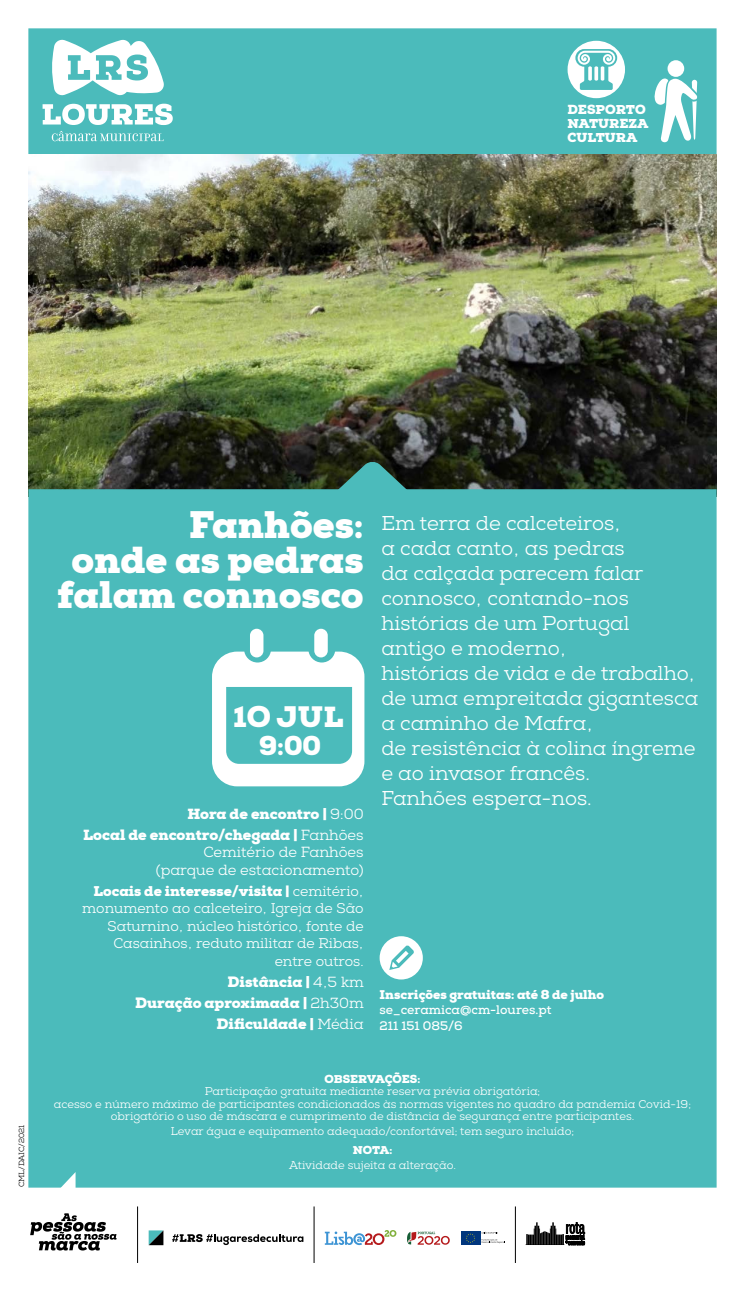
<style>
.page{position:relative;width:745px;height:1294px;background:#fff}
.page>*{position:absolute;margin:0;border:0;box-sizing:border-box;transform-origin:0 0}
.t1{font:900 37.38px/34.9px "Nexa Slab";color:#fff;text-align:right}
.t2{font:900 28.88px "Nexa Slab";color:#fff}
.t3{font:900 26.25px "Nexa Slab";color:#fff}
.t4{font:20px/25px "Nexa Slab";color:#fff}
.t5{font:900 14.62px/21px "Nexa Slab";color:#fff;text-align:right}
.t6{font:14.62px/17.5px "Nexa Slab";color:#fff;text-align:right}
.t7{font:14px/17.5px "Nexa Slab";color:#fff;text-align:right}
.t8{font:900 12.75px/14px "Nexa Slab";color:#fff}
.t9{font:900 12.5px "Nexa Slab";color:#fff}
.t10{font:700 12.38px/15.5px "Nexa Slab";color:#fff}
.t11{font:11.25px/12.5px "Nexa Slab";color:#fff;text-align:center}
.t12{font:900 11.25px "Nexa Slab";letter-spacing:-.01em;color:#fff}
.t13{font:7.5px "Nexa Slab";color:#000}
.s1{font-weight:400}
.s2{font-weight:900}
.s3{font-weight:900;font-size:14.62px}
</style>
<div class="page">
<div style="left:28px;top:28px;width:688px;height:126px;background:#4bbbbb"></div>
<img style="left:28px;top:154px;width:688px;height:335px">
<div style="left:28px;top:489px;width:688px;height:698px;background:#4bbbbb"></div>
<svg style="left:43px;top:39px;width:130px;height:102px"></svg>
<div style="left:667px;top:60px;width:16px;height:17px;background:#fff;border-radius:50%"></div>
<svg style="left:652px;top:77px;width:45px;height:67px"></svg>
<div style="left:567px;top:41px;width:57px;height:57px;background:#fff;border-radius:50%"></div>
<svg style="left:575px;top:49px;width:41px;height:41px"></svg>
<svg style="left:600px;top:66px;width:4px;height:15px"></svg>
<svg style="left:255px;top:461px;width:234px;height:106px;background:#419895"></svg>
<div style="left:212px;top:651px;width:152px;height:135px;background:#fff;border-radius:25px"></div>
<div style="left:226px;top:687px;width:126px;height:76px;background:#4bbbbb"></div>
<div style="left:244px;top:620px;width:27px;height:42px;background:#4bbbbb;border-radius:13px"></div>
<div style="left:250px;top:628px;width:13px;height:29px;background:#fff;border-radius:7px"></div>
<div style="left:308px;top:620px;width:27px;height:42px;background:#4bbbbb;border-radius:13px"></div>
<div style="left:314px;top:628px;width:13px;height:29px;background:#fff;border-radius:7px"></div>
<div style="left:379px;top:936px;width:43px;height:43px;background:#fff;border-radius:50%"></div>
<svg style="left:389px;top:945px;width:25px;height:25px"></svg>
<svg style="left:324px;top:1230px;width:72px;height:14px"></svg>
<svg style="left:407px;top:1231px;width:42px;height:13px"></svg>
<div style="left:460px;top:1231px;width:20px;height:13px;background:#00367d"></div>
<svg style="left:466px;top:1233px;width:9px;height:9px"></svg>
<svg style="left:481px;top:1231px;width:23px;height:12px"></svg>
<svg style="left:525px;top:1222px;width:59px;height:23px"></svg>
<svg style="left:172px;top:1234px;width:131px;height:10px"></svg>
<svg style="left:148px;top:1230px;width:15px;height:15px"></svg>
<hr style="left:137px;top:1206px;width:1px;height:56px;background:#000">
<hr style="left:313px;top:1206px;width:1px;height:56px;background:#000">
<hr style="left:515px;top:1206px;width:1px;height:56px;background:#000">
<svg style="left:52px;top:1171px;width:23px;height:17px"></svg>
<svg style="left:30px;top:1213px;width:86px;height:37px"></svg>
<p class="t8" style="left:567px;top:103px;width:82px">DESPORTO<br>NATUREZA<br>CULTURA</p>
<p class="t13" style="left:17px;top:1187px;width:64px;rotate:-90deg">CML/DAIC/2021</p>
<h1 class="t1" style="left:57px;top:508px;width:308px">Fanhões:<br>onde as pedras falam connosco</h1>
<p class="t4" style="left:381px;top:510px;width:318px">Em terra de calceteiros,<br>a cada canto, as pedras<br>da calçada parecem falar connosco, contando-nos histórias de um Portugal antigo e moderno,<br>histórias de vida e de trabalho, de uma empreitada gigantesca a caminho de Mafra,<br>de resistência à colina íngreme e ao invasor francês.<br>Fanhões espera-nos.</p>
<h2 class="t2" style="left:233px;top:698px;width:111px">1O JUL</h2>
<h3 class="t3" style="left:259px;top:729px;width:63px">9:00</h3>
<p class="t5" style="left:83px;top:803px;width:282px">Hora de encontro | <span class="s1">9:00<br></span>Local de encontro/chegada | <span class="s1">Fanhões</span></p>
<p class="t6" style="left:156px;top:843px;width:209px">Cemitério de Fanhões (parque de estacionamento)</p>
<p class="t7" style="left:82px;top:882px;width:283px"><span class="s2">Locais de interesse/vi</span><span class="s3">sit</span><span class="s2">a |</span> cemitério, monumento ao calceteiro, Igreja de São Saturnino, núcleo histórico, fonte de Casainhos, reduto militar de Ribas, entre outros.</p>
<p class="t5" style="left:135px;top:971px;width:230px">Distância | <span class="s1">4,5 km<br></span>Duração aproximada | <span class="s1">2h30m<br></span>Dificuldade | <span class="s1">Média</span></p>
<p class="t9" style="left:379px;top:986px;width:226px">Inscrições gratuitas: até 8 de julho</p>
<p class="t10" style="left:379px;top:1002px;width:173px">se_ceramica@cm-loures.pt<br>211 151 085/6</p>
<p class="t12" style="left:324px;top:1071px;width:97px">OBSERVAÇÕES:</p>
<p class="t11" style="left:54px;top:1085px;width:638px">Participação gratuita mediante reserva prévia obrigatória;<br>acesso e número máximo de participantes condicionados às normas vigentes no quadro da pandemia Covid-19; obrigatório o uso de máscara e cumprimento de distância de segurança entre participantes.</p>
<p class="t11" style="left:171px;top:1125px;width:404px">Levar água e equipamento adequado/confortável; tem seguro incluído;</p>
<p class="t12" style="left:352px;top:1142px;width:41px">NOTA:</p>
<p class="t11" style="left:289px;top:1158px;width:168px">Atividade sujeita a alteração.</p>
</div>
